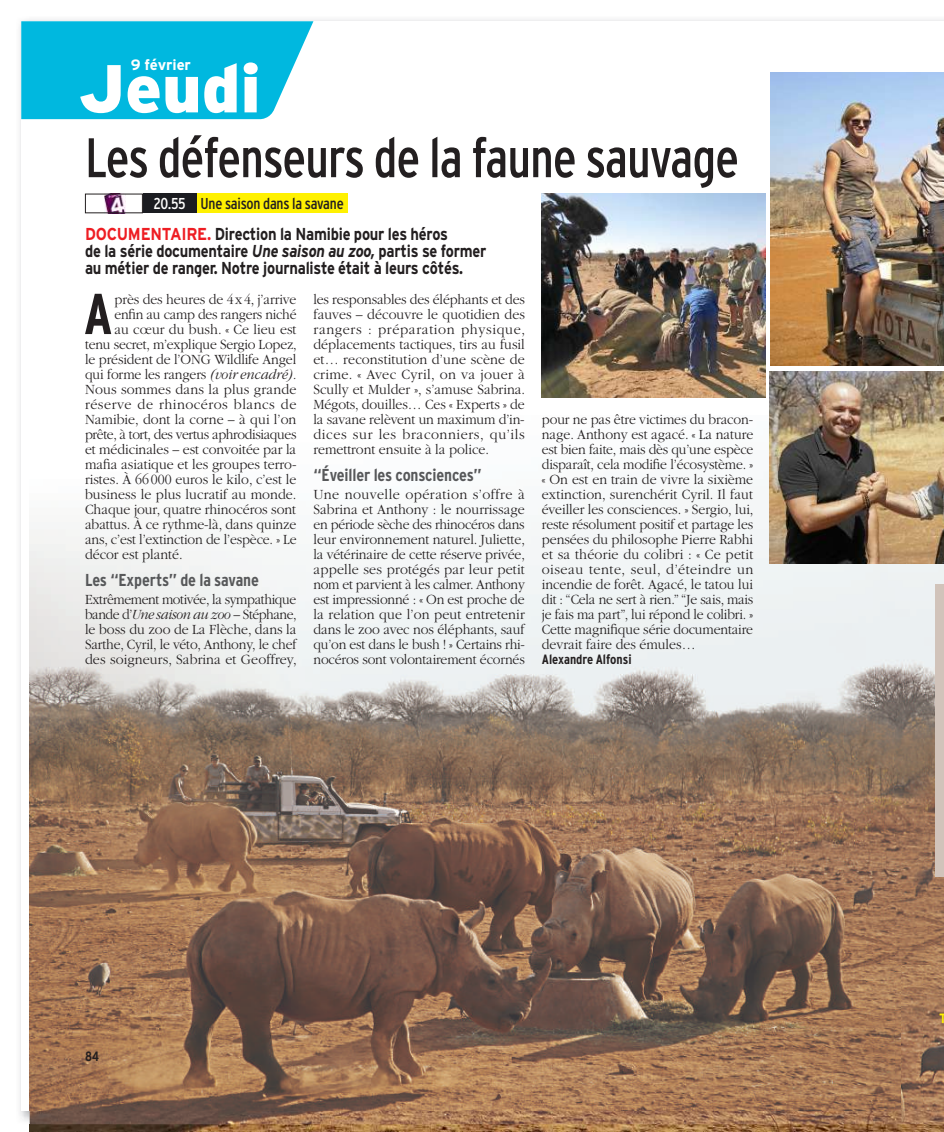
<style>
.page{position:relative;width:944px;height:1132px;background:#fff}
.page>*{position:absolute;margin:0;border:0;box-sizing:border-box;transform-origin:0 0}
.t1{font:900 67.5px "Interstate";color:#fff}
.t2{font:700 condensed 57.45px "Interstate";color:#231f20;scale:.95 1}
.t3{font:condensed 55.5px "Interstate";letter-spacing:-.015em;color:#231f20;scale:.95 1}
.t4{font:700 17.25px/17.2px "Interstate";letter-spacing:-.015em;color:#231f20;scale:.85 1}
.t5{font:700 condensed 17.25px "Interstate";letter-spacing:-.01em;color:#57585a}
.t6{font:condensed 15.75px "Interstate";letter-spacing:-.015em;color:#231f20}
.t7{font:700 15px "Interstate";letter-spacing:-.01em;color:#fff}
.t8{font:300 14.7px/15px "ITC Garamond Std";letter-spacing:-.005em;color:#231f20;text-align:right;scale:.93 1}
.t9{font:300 14.7px/15px "ITC Garamond Std";letter-spacing:-.005em;color:#231f20;scale:.94 1}
.t10{font:300 14.7px/15px "ITC Garamond Std";letter-spacing:-.005em;color:#231f20;scale:.95 1}
.t11{font:300 14.7px/15px "ITC Garamond Std";letter-spacing:-.005em;color:#231f20;text-align:justify}
.t12{font:300 14.7px/15px "ITC Garamond Std";letter-spacing:-.005em;color:#231f20;scale:.96 1}
.t13{font:300 14.7px "ITC Garamond Std";letter-spacing:.045em;color:#231f20}
.t14{font:300 14.7px "ITC Garamond Std";letter-spacing:.03em;color:#231f20}
.t15{font:300 14.55px/15px "ITC Garamond Std";color:#231f20;scale:.95 1}
.t16{font:300 14.55px/15px "ITC Garamond Std";color:#231f20;text-align:justify;scale:.96 1}
.t17{font:300 14.55px/15px "ITC Garamond Std";letter-spacing:-.025em;color:#231f20;scale:.93 1}
.t18{font:300 14.55px "ITC Garamond Std";color:#231f20;scale:.94 1}
.t19{font:700 condensed 13.5px "Interstate";color:#231f20}
.t20{font:700 13.5px "Interstate";color:#fff101;scale:.9 1}
.s1{color:#ee1d23}
.s2{font-style:italic}
.s3{color:#fff}
</style>
<div class="page">
<img style="left:30px;top:1110px;width:914px;height:21px">
<img style="left:30px;top:415px;width:914px;height:695px">
<img style="left:901px;top:1110px;width:43px;height:11px">
<img style="left:901px;top:965px;width:43px;height:145px">
<img style="left:542px;top:193px;width:223px;height:205px">
<img style="left:770px;top:72px;width:174px;height:294px">
<img style="left:770px;top:371px;width:174px;height:192px">
<svg style="left:21px;top:21px;width:292px;height:98px;background:#13bde1"></svg>
<div style="left:196px;top:193px;width:152px;height:20px;background:#fff101"></div>
<div style="left:143px;top:193px;width:53px;height:20px;background:#1b1c21"></div>
<img style="left:105px;top:196px;width:21px;height:15px">
<div style="left:85px;top:194px;width:58px;height:19px;border:1px solid #231f20"></div>
<div style="left:935px;top:584px;width:9px;height:292px;background:#d1c3ba"></div>
<p class="t7" style="left:131px;top:60px;width:62px">9 février</p>
<h1 class="t1" style="left:79px;top:50px;width:184px">Jeudi</h1>
<h3 class="t3" style="left:85px;top:135px;width:690px">Les défenseurs de la faune sauvage</h3>
<p class="t4" style="left:85px;top:226px;width:474px"><span class="s1">DOCUMENTAIRE.</span> Direction la Namibie pour les héros<br>de la série documentaire <span class="s2">Une saison au zoo,</span> partis se former au métier de ranger. Notre journaliste était à leurs côtés.</p>
<h2 class="t2" style="left:84px;top:294px;width:32px">A</h2>
<p class="t15" style="left:114px;top:293px;width:193px">près des heures de 4x4, j’arrive</p>
<p class="t6" style="left:153px;top:197px;width:192px"><span class="s3">20.55</span> Une saison dans la savane</p>
<p class="t9" style="left:313px;top:293px;width:227px">les responsables des éléphants et des</p>
<p class="t15" style="left:313px;top:308px;width:224px">fauves – découvre le quotidien des</p>
<p class="t13" style="left:313px;top:323px;width:213px">rangers : préparation physique,</p>
<p class="t15" style="left:313px;top:338px;width:224px">déplacements tactiques, tirs au fusil et… reconstitution d’une scène de</p>
<p class="t11" style="left:313px;top:368px;width:213px">crime. « Avec Cyril, on va jouer à Scully et Mulder », s’amuse Sabrina.<br>Mégots, douilles… Ces « Experts » de la savane relèvent un maximum d’in&shy;dices sur les braconniers, qu’ils</p>
<p class="t15" style="left:313px;top:443px;width:186px">remettront ensuite à la police.</p>
<p class="t5" style="left:313px;top:469px;width:170px">“Éveiller les consciences”</p>
<p class="t14" style="left:313px;top:488px;width:213px">Une nouvelle opération s’offre à</p>
<p class="t15" style="left:313px;top:503px;width:224px">Sabrina et Anthony : le nourrissage</p>
<p class="t8" style="left:313px;top:518px;width:229px">en période sèche des rhinocéros dans</p>
<p class="t15" style="left:313px;top:533px;width:224px">leur environnement naturel. Juliette,</p>
<p class="t9" style="left:313px;top:548px;width:227px">la vétérinaire de cette réserve privée,</p>
<p class="t16" style="left:313px;top:563px;width:222px">appelle ses protégés par leur petit nom et parvient à les calmer. Anthony est impressionné : « On est proche de la relation que l’on peut entretenir dans le zoo avec nos éléphants, sauf qu’on est dans le bush ! » Certains rhi&shy;nocéros sont volontairement écornés</p>
<p class="t8" style="left:85px;top:308px;width:229px">enfin au camp des rangers niché<br>au cœur du bush. « Ce lieu est<br>tenu secret, m’explique Sergio Lopez, le président de l’ONG Wildlife Angel qui forme les rangers <span class="s2">(voir encadré).<br></span>Nous sommes dans la plus grande réserve de rhinocéros blancs de Namibie, dont la corne – à qui l’on prête, à tort, des vertus aphrodisiaques et médicinales – est convoitée par la</p>
<p class="t15" style="left:85px;top:458px;width:224px">mafia asiatique et les groupes terro&shy;ristes. À 66 000 euros le kilo, c’est le</p>
<p class="t12" style="left:85px;top:488px;width:222px">business le plus lucratif au monde.<br>Chaque jour, quatre rhinocéros sont</p>
<p class="t15" style="left:85px;top:518px;width:224px">abattus. À ce rythme-là, dans quinze</p>
<p class="t9" style="left:85px;top:533px;width:227px">ans, c’est l’extinction de l’espèce. » Le</p>
<p class="t15" style="left:85px;top:548px;width:104px">décor est planté.</p>
<p class="t5" style="left:85px;top:574px;width:175px">Les “Experts” de la savane</p>
<p class="t17" style="left:85px;top:593px;width:229px">Extrêmement motivée, la sympathique bande d’<span class="s2">Une saison au zoo</span> – Stéphane,</p>
<p class="t10" style="left:85px;top:623px;width:224px">le boss du zoo de La Flèche, dans la<br>Sarthe, Cyril, le véto, Anthony, le chef</p>
<p class="t16" style="left:85px;top:653px;width:222px">des soigneurs, Sabrina et Geoffrey,</p>
<p class="t9" style="left:542px;top:413px;width:227px">pour ne pas être victimes du bracon&shy;nage. Anthony est agacé. « La nature</p>
<p class="t18" style="left:542px;top:444px;width:227px">est bien faite, mais dès qu’une espèce</p>
<p class="t9" style="left:542px;top:458px;width:226px">disparaît, cela modifie l’écosystème. »</p>
<p class="t15" style="left:542px;top:473px;width:224px">« On est en train de vivre la sixième extinction, surenchérit Cyril. Il faut</p>
<p class="t10" style="left:542px;top:503px;width:224px;text-align:justify">éveiller les consciences. » Sergio, lui, reste résolument positif et partage les pensées du philosophe Pierre Rabhi et sa théorie du colibri : « Ce petit oiseau tente, seul, d’éteindre un</p>
<p class="t15" style="left:542px;top:578px;width:224px">incendie de forêt. Agacé, le tatou lui</p>
<p class="t9" style="left:542px;top:593px;width:226px;text-align:justify">dit : “Cela ne sert à rien.” “Je sais, mais je fais ma part”, lui répond le colibri. » Cette magnifique série documentaire</p>
<p class="t15" style="left:542px;top:638px;width:163px">devrait faire des émules…</p>
<p class="t19" style="left:542px;top:654px;width:91px">Alexandre Alfonsi</p>
<p class="t19" style="left:85px;top:1050px;width:15px">84</p>
<p class="t20" style="left:939px;top:1012px;width:10px">T</p>
</div>
